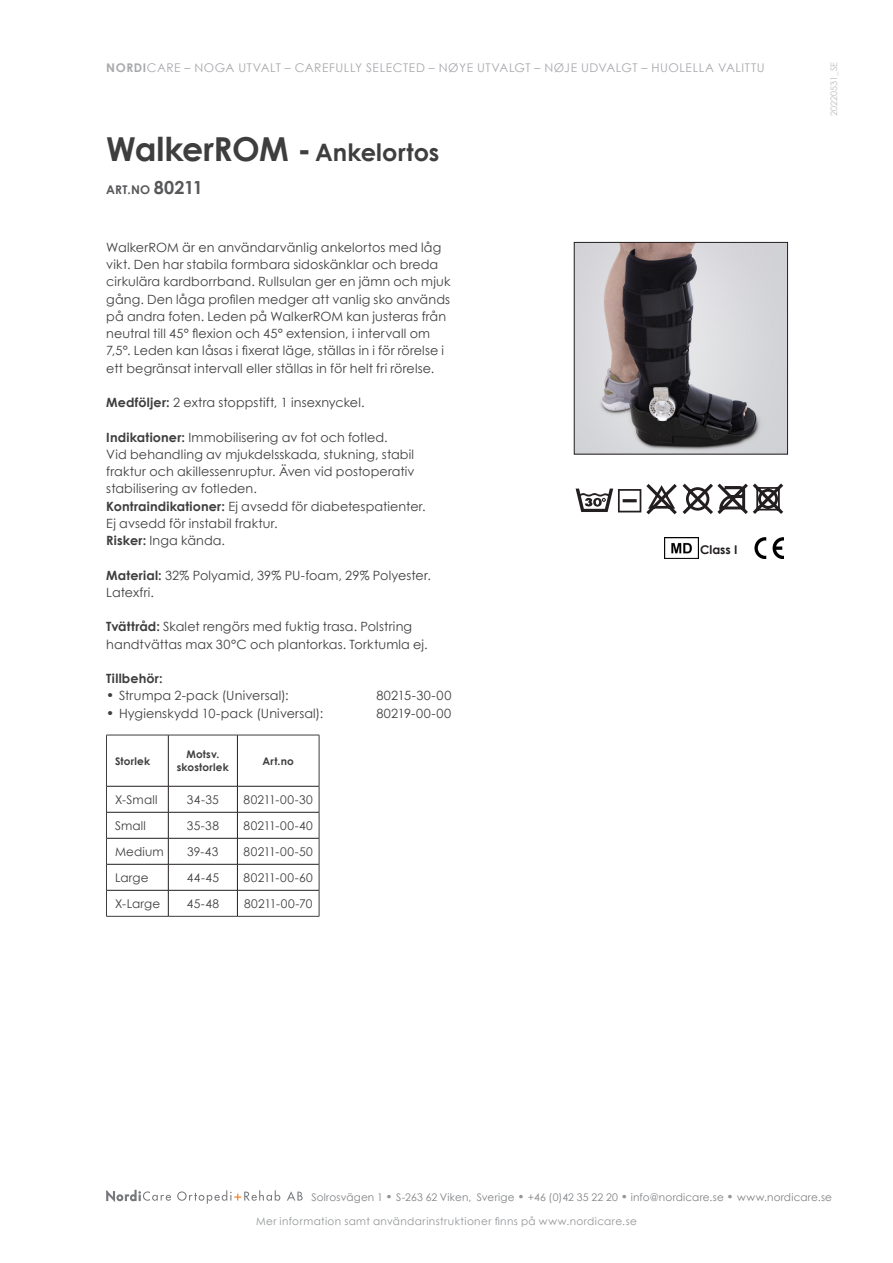
<style>
.page{position:relative;width:893px;height:1263px;background:#fff}
.page>*{position:absolute;margin:0;border:0;box-sizing:border-box;transform-origin:0 0}
.Underrubrik{font:700 33px "Century Gothic";letter-spacing:-.015em;color:#3e3e3f}
.t1{font:12.75px/17.2px "Century Gothic";letter-spacing:.01em;color:#3e3e3f}
.t2{font:12.75px "Century Gothic";letter-spacing:.03em;color:#3e3e3f}
.t3{font:700 12.75px "Century Gothic";letter-spacing:.02em;color:#3e3e3f}
.t4{font:12px "Century Gothic";letter-spacing:.02em;color:#3e3e3f}
.t5{font:12px "Century Gothic";letter-spacing:.045em;color:#a8a9ad}
.t6{font:700 12px "Century Gothic";color:#57585a}
.t7{font:700 12px "Century Gothic";color:#231f20}
.t8{font:10.5px "Century Gothic";letter-spacing:.02em;color:#808285}
.t9{font:10.5px "Century Gothic";letter-spacing:.04em;color:#939598}
.t10{font:700 10.5px "Century Gothic";letter-spacing:.02em;color:#3e3e3f}
.t11{font:9px "Century Gothic";color:#bcbdc0}
.s1{font-weight:700}
.s2{font-size:24px}
.s3{font-size:18px}
.s4{font-size:13.5px}
.s5{font-weight:700;font-size:12px;color:#939598}
</style>
<div class="page">
<img style="left:576px;top:244px;width:210px;height:208px">
<div style="left:574px;top:242px;width:214px;height:212px;border:1px solid #231f20"></div>
<svg style="left:773px;top:537px;width:10px;height:22px"></svg>
<svg style="left:754px;top:537px;width:12px;height:22px"></svg>
<img style="left:665px;top:538px;width:33px;height:20px">
<svg style="left:683px;top:483px;width:100px;height:31px"></svg>
<svg style="left:576px;top:484px;width:101px;height:30px"></svg>
<svg style="left:106px;top:1190px;width:65px;height:12px"></svg>
<svg style="left:177px;top:1190px;width:103px;height:14px"></svg>
<svg style="left:287px;top:1191px;width:16px;height:9px"></svg>
<hr style="left:106px;top:916px;width:62px;height:1px;background:#3e3e3f">
<hr style="left:168px;top:916px;width:69px;height:1px;background:#3e3e3f">
<hr style="left:237px;top:916px;width:82px;height:1px;background:#3e3e3f">
<svg style="left:106px;top:735px;width:214px;height:181px"></svg>
<p class="t5" style="left:106px;top:60px;width:660px"><span class="s1">NORDI</span>CARE – NOGA UTVALT – CAREFULLY SELECTED – NØYE UTVALGT – NØJE UDVALGT – HUOLELLA VALITTU</p>
<p class="Underrubrik" style="left:106px;top:128px;width:335px">WalkerROM - <span class="s2">Ankelortos</span></p>
<p class="t6" style="left:106px;top:182px;width:98px">ART.NO <span class="s3">80211</span></p>
<p class="t1" style="left:106px;top:238px;width:346px">WalkerROM är en användarvänlig ankelortos med låg vikt. Den har stabila formbara sidoskänklar och breda cirkulära kardborrband. Rullsulan ger en jämn och mjuk gång. Den låga profilen medger att vanlig sko används på andra foten. Leden på WalkerROM kan justeras från neutral till 45° flexion och 45° extension, i intervall om 7,5°. Leden kan låsas i fixerat läge, ställas in i för rörelse i ett begränsat intervall eller ställas in för helt fri rörelse.</p>
<p class="t1" style="left:106px;top:394px;width:260px"><span class="s1">Medföljer:</span> 2 extra stoppstift, 1 insexnyckel.</p>
<p class="t1" style="left:106px;top:428px;width:283px"><span class="s1">Indikationer:</span> Immobilisering av fot och fotled.</p>
<p class="t1" style="left:106px;top:445px;width:310px;text-align:justify">Vid behandling av mjukdelsskada, stukning, stabil fraktur och akillessenruptur. Även vid postoperativ stabilisering av fotleden.</p>
<p class="t1" style="left:106px;top:497px;width:321px"><span class="s1">Kontraindikationer:</span> Ej avsedd för diabetespatienter.</p>
<p class="t1" style="left:106px;top:514px;width:173px">Ej avsedd för instabil fraktur.</p>
<p class="t1" style="left:106px;top:532px;width:120px"><span class="s1">Risker:</span> Inga kända.</p>
<p class="t1" style="left:106px;top:566px;width:326px"><span class="s1">Material:</span> 32% Polyamid, 39% PU-foam, 29% Polyester.</p>
<p class="t1" style="left:106px;top:583px;width:49px">Latexfri.</p>
<p class="t1" style="left:106px;top:618px;width:323px"><span class="s1">Tvättråd:</span> Skalet rengörs med fuktig trasa. Polstring handtvättas max 30°C och plantorkas. Torktumla ej.</p>
<p class="t3" style="left:106px;top:670px;width:58px">Tillbehör:</p>
<p class="t1" style="left:106px;top:687px;width:184px"><span class="s4">•</span> Strumpa 2-pack (Universal):</p>
<p class="t1" style="left:376px;top:687px;width:77px">80215-30-00</p>
<p class="t1" style="left:106px;top:704px;width:218px"><span class="s4">•</span> Hygienskydd 10-pack (Universal):</p>
<p class="t2" style="left:376px;top:705px;width:77px">80219-00-00</p>
<p class="t10" style="left:115px;top:754px;width:37px">Storlek</p>
<p class="t10" style="left:186px;top:748px;width:35px">Motsv.</p>
<p class="t10" style="left:177px;top:760px;width:54px">skostorlek</p>
<p class="t10" style="left:263px;top:754px;width:33px">Art.no</p>
<p class="t4" style="left:115px;top:792px;width:44px">X-Small</p>
<p class="t4" style="left:187px;top:792px;width:34px">34-35</p>
<p class="t4" style="left:244px;top:792px;width:71px">80211-00-30</p>
<p class="t4" style="left:115px;top:818px;width:32px">Small</p>
<p class="t4" style="left:187px;top:818px;width:34px">35-38</p>
<p class="t4" style="left:244px;top:818px;width:71px">80211-00-40</p>
<p class="t4" style="left:115px;top:844px;width:50px">Medium</p>
<p class="t4" style="left:187px;top:844px;width:33px">39-43</p>
<p class="t4" style="left:244px;top:844px;width:71px">80211-00-50</p>
<p class="t4" style="left:115px;top:870px;width:35px">Large</p>
<p class="t4" style="left:187px;top:870px;width:34px">44-45</p>
<p class="t4" style="left:244px;top:870px;width:71px">80211-00-60</p>
<p class="t4" style="left:115px;top:896px;width:47px">X-Large</p>
<p class="t4" style="left:187px;top:896px;width:34px">45-48</p>
<p class="t4" style="left:244px;top:896px;width:70px">80211-00-70</p>
<p class="t7" style="left:700px;top:542px;width:39px">Class I</p>
<p class="t11" style="left:828px;top:116px;width:55px;rotate:-90deg">20220531_SE</p>
<p class="t8" style="left:311px;top:1190px;width:522px">Solrosvägen 1 <span class="s5">•</span> S-263 62 Viken, Sverige <span class="s5">•</span> +46 (0)42 35 22 20 <span class="s5">•</span> info@nordicare.se <span class="s5">•</span> www.nordicare.se</p>
<p class="t9" style="left:256px;top:1214px;width:382px">Mer information samt användarinstruktioner finns på www.nordicare.se</p>
</div>
